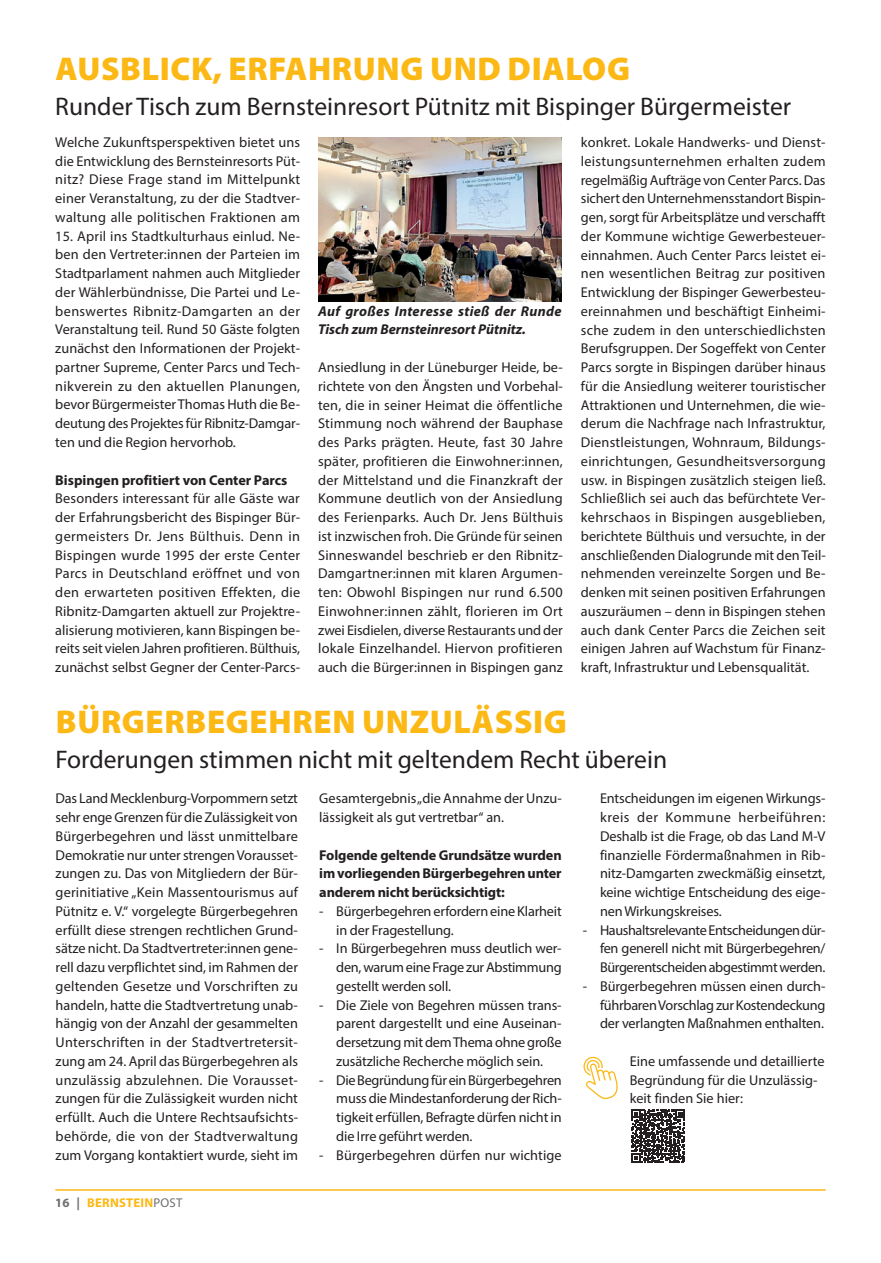
<style>
.page{position:relative;width:881px;height:1263px;background:#fff}
.page>*{position:absolute;margin:0;border:0;box-sizing:border-box;transform-origin:0 0}
.t1{font:900 33px "Myriad Pro";letter-spacing:.02em;color:#fcb814}
.t2{font:25.5px "Myriad Pro";color:#231f20}
.t3{font:14.25px/18.8px "Myriad Pro";letter-spacing:-.005em;color:#231f20;text-align:justify}
.t4{font:700 14.25px/18.8px "Myriad Pro";letter-spacing:-.01em;color:#231f20;text-align:justify}
.t5{font:italic 700 14.25px/18.8px "Myriad Pro";letter-spacing:.02em;color:#231f20}
.t6{font:700 12.75px "Myriad Pro";letter-spacing:.02em;color:#fcb814}
.s1{color:#6c6d70}
.s2{font-weight:400;color:#6c6d70}
</style>
<div class="page">
<hr style="left:55px;top:1189px;width:770px;height:2px;background:#fcb814">
<svg style="left:583px;top:1056px;width:35px;height:43px"></svg>
<img style="left:318px;top:137px;width:243px;height:165px">
<svg style="left:631px;top:1109px;width:53px;height:53px"></svg>
<h1 class="t1" style="left:56px;top:47px;width:575px">AUSBLICK, ERFAHRUNG UND DIALOG</h1>
<h2 class="t2" style="left:55px;top:91px;width:737px">Runder Tisch zum Bernsteinresort Pütnitz mit Bispinger Bürgermeister</h2>
<p class="t3" style="left:55px;top:133px;width:246px">Welche Zukunftsperspektiven bietet uns die Entwicklung des Bernsteinresorts Püt&shy;nitz? Diese Frage stand im Mittelpunkt einer Veranstaltung, zu der die Stadtver&shy;waltung alle politischen Fraktionen am</p>
<p class="t3" style="left:55px;top:226px;width:246px">15. April ins Stadtkulturhaus einlud. Ne&shy;ben den Vertreter:innen der Parteien im Stadtparlament nahmen auch Mitglieder der Wählerbündnisse, Die Partei und Le&shy;benswertes Ribnitz-Damgarten an der Veranstaltung teil. Rund 50 Gäste folgten zunächst den Informationen der Projekt&shy;partner Supreme, Center Parcs und Tech&shy;nikverein zu den aktuellen Planungen, bevor Bürgermeister Thomas Huth die Be&shy;deutung des Projektes für Ribnitz-Damgar&shy;ten und die Region hervorhob.</p>
<p class="t4" style="left:55px;top:470px;width:233px">Bispingen profitiert von Center Parcs</p>
<p class="t3" style="left:55px;top:489px;width:246px">Besonders interessant für alle Gäste war der Erfahrungsbericht des Bispinger Bür&shy;germeisters Dr. Jens Bülthuis. Denn in Bispingen wurde 1995 der erste Center Parcs in Deutschland eröffnet und von den erwarteten positiven Effekten, die Ribnitz-Damgarten aktuell zur Projektre&shy;alisierung motivieren, kann Bispingen be&shy;reits seit vielen Jahren profitieren. Bülthuis, zunächst selbst Gegner der Center-Parcs-</p>
<p class="t3" style="left:580px;top:133px;width:246px">konkret. Lokale Handwerks- und Dienst&shy;leistungsunternehmen erhalten zudem regelmäßig Aufträge von Center Parcs. Das sichert den Unternehmensstandort Bispin&shy;gen, sorgt für Arbeitsplätze und verschafft der Kommune wichtige Gewerbesteuer&shy;einnahmen. Auch Center Parcs leistet ei&shy;nen wesentlichen Beitrag zur positiven Entwicklung der Bispinger Gewerbesteu&shy;ereinnahmen und beschäftigt Einheimi&shy;sche zudem in den unterschiedlichsten Berufsgruppen. Der Sogeffekt von Center Parcs sorgte in Bispingen darüber hinaus für die Ansiedlung weiterer touristischer Attraktionen und Unternehmen, die wie&shy;derum die Nachfrage nach Infrastruktur, Dienstleistungen, Wohnraum, Bildungs&shy;einrichtungen, Gesundheitsversorgung usw. in Bispingen zusätzlich steigen ließ.<br>Schließlich sei auch das befürchtete Ver&shy;kehrschaos in Bispingen ausgeblieben, berichtete Bülthuis und versuchte, in der anschließenden Dialogrunde mit den Teil&shy;nehmenden vereinzelte Sorgen und Be&shy;denken mit seinen positiven Erfahrungen auszuräumen – denn in Bispingen stehen auch dank Center Parcs die Zeichen seit einigen Jahren auf Wachstum für Finanz&shy;kraft, Infrastruktur und Lebensqualität.</p>
<p class="t5" style="left:318px;top:301px;width:245px">Auf großes Interesse stieß der Runde<br>Tisch zum Bernsteinresort Pütnitz.</p>
<p class="t3" style="left:318px;top:358px;width:246px">Ansiedlung in der Lüneburger Heide, be&shy;richtete von den Ängsten und Vorbehal&shy;ten, die in seiner Heimat die öffentliche Stimmung noch während der Bauphase des Parks prägten. Heute, fast 30 Jahre später, profitieren die Einwohner:innen, der Mittelstand und die Finanzkraft der Kommune deutlich von der Ansiedlung des Ferienparks. Auch Dr. Jens Bülthuis ist inzwischen froh. Die Gründe für seinen Sinneswandel beschrieb er den Ribnitz-Damgartner:innen mit klaren Argumen&shy;ten: Obwohl Bispingen nur rund 6.500<br>Einwohner:innen zählt, florieren im Ort zwei Eisdielen, diverse Restaurants und der lokale Einzelhandel. Hiervon profitieren auch die Bürger:innen in Bispingen ganz</p>
<h1 class="t1" style="left:56px;top:700px;width:512px">BÜRGERBEGEHREN UNZULÄSSIG</h1>
<h2 class="t2" style="left:56px;top:743px;width:613px">Forderungen stimmen nicht mit geltendem Recht überein</h2>
<p class="t3" style="left:56px;top:789px;width:244px">Das Land Mecklenburg-Vorpommern setzt sehr enge Grenzen für die Zulässigkeit von Bürgerbegehren und lässt unmittelbare Demokratie nur unter strengen Vorausset&shy;zungen zu. Das von Mitgliedern der Bür&shy;gerinitiative „Kein Massentourismus auf Pütnitz e. V.“ vorgelegte Bürgerbegehren erfüllt diese strengen rechtlichen Grund&shy;sätze nicht. Da Stadtvertreter:innen gene&shy;rell dazu verpflichtet sind, im Rahmen der geltenden Gesetze und Vorschriften zu handeln, hatte die Stadtvertretung unab&shy;hängig von der Anzahl der gesammelten Unterschriften in der Stadtvertretersit&shy;zung am 24. April das Bürgerbegehren als unzulässig abzulehnen. Die Vorausset&shy;zungen für die Zulässigkeit wurden nicht erfüllt. Auch die Untere Rechtsaufsichts&shy;behörde, die von der Stadtverwaltung zum Vorgang kontaktiert wurde, sieht im</p>
<p class="t3" style="left:319px;top:789px;width:244px">Gesamtergebnis „die Annahme der Unzu&shy;lässigkeit als gut vertretbar“ an.</p>
<p class="t3" style="left:599px;top:789px;width:227px">Entscheidungen im eigenen Wirkungs&shy;kreis der Kommune herbeiführen:<br>Deshalb ist die Frage, ob das Land M-V finanzielle Fördermaßnahmen in Rib&shy;nitz-Damgarten zweckmäßig einsetzt, keine wichtige Entscheidung des eige&shy;nen Wirkungskreises.</p>
<p class="t3" style="left:599px;top:920px;width:227px;text-indent:-17px">- Haushaltsrelevante Entscheidungen dür&shy;fen generell nicht mit Bürgerbegehren/ Bürgerentscheiden abgestimmt werden.</p>
<p class="t3" style="left:599px;top:976px;width:227px;text-indent:-17px">- Bürgerbegehren müssen einen durch&shy;führbaren Vorschlag zur Kostendeckung der verlangten Maßnahmen enthalten.</p>
<p class="t3" style="left:629px;top:1051px;width:196px;text-align:left">Eine umfassende und detaillierte<br>Begründung für die Unzulässig&shy;keit finden Sie hier:</p>
<p class="t4" style="left:319px;top:845px;width:244px">Folgende geltende Grundsätze wurden im vorliegenden Bürgerbegehren unter anderem nicht berücksichtigt:</p>
<p class="t3" style="left:336px;top:901px;width:227px;text-indent:-17px">- Bürgerbegehren erfordern eine Klarheit in der Fragestellung.</p>
<p class="t3" style="left:336px;top:939px;width:227px;text-indent:-17px">- In Bürgerbegehren muss deutlich wer&shy;den, warum eine Frage zur Abstimmung gestellt werden soll.</p>
<p class="t3" style="left:336px;top:995px;width:227px;text-indent:-17px">- Die Ziele von Begehren müssen trans&shy;parent dargestellt und eine Auseinan&shy;dersetzung mit dem Thema ohne große zusätzliche Recherche möglich sein.</p>
<p class="t3" style="left:336px;top:1070px;width:227px;text-indent:-17px">- Die Begründung für ein Bürgerbegehren muss die Mindestanforderung der Rich&shy;tigkeit erfüllen, Befragte dürfen nicht in die Irre geführt werden.</p>
<p class="t3" style="left:319px;top:1145px;width:244px">- Bürgerbegehren dürfen nur wichtige</p>
<p class="t6" style="left:55px;top:1195px;width:129px"><span class="s1">16 |</span> BERNSTEIN<span class="s2">POST</span></p>
</div>
